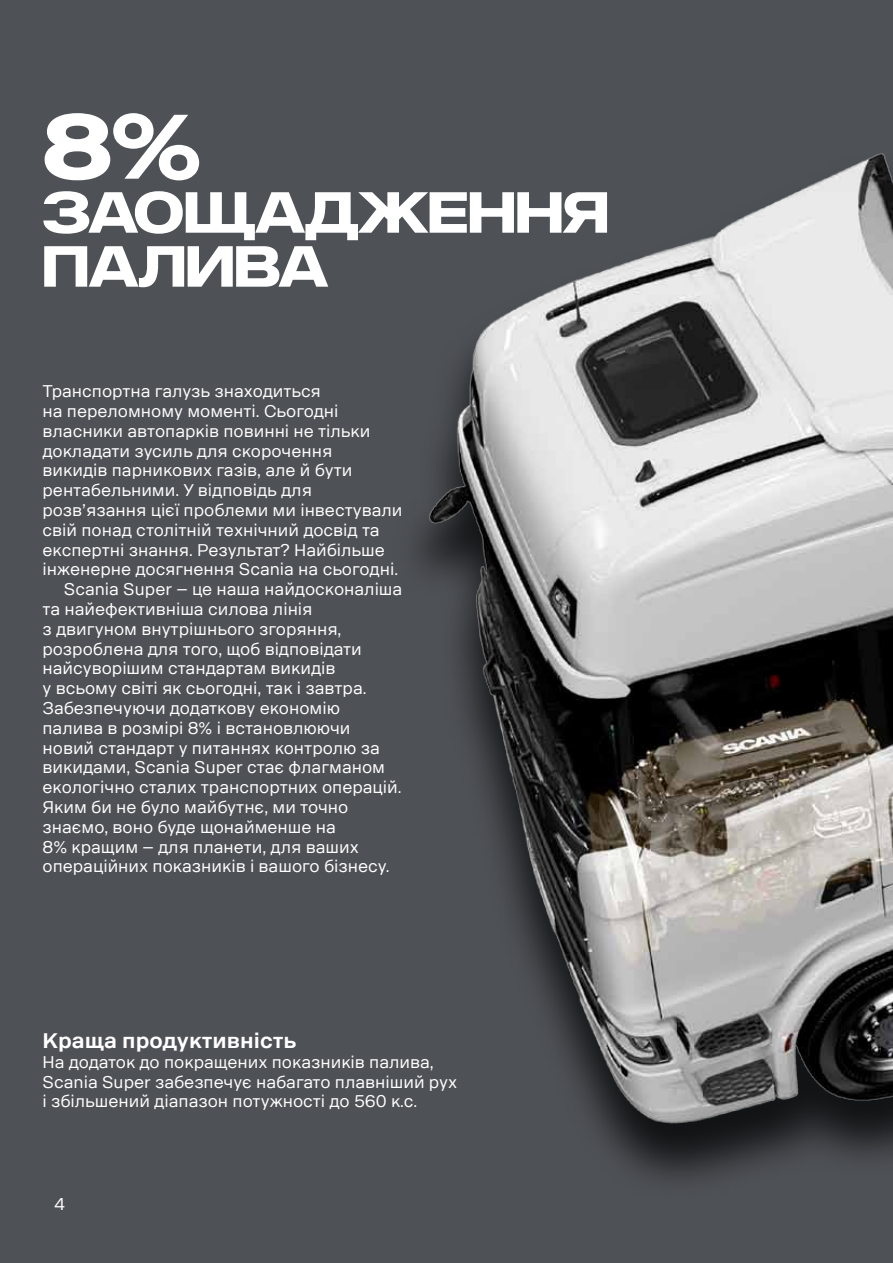
<style>
.page{position:relative;width:893px;height:1263px;background:#4e5156}
.page>*{position:absolute;margin:0;border:0;box-sizing:border-box;transform-origin:0 0}
.t1{font:700 90px "Scania Sans CY Offc Head";color:#fff}
.t2{font:700 57px/54px "Scania Sans CY Offc Head";color:#fff}
.t3{font:700 21px "Scania Sans CY";color:#fff}
.t4{font:16.5px/19.8px "Scania Sans CY";color:#fff}
</style>
<div class="page">
<img style="left:417px;top:153px;width:476px;height:1027px">
<h1 class="t1" style="left:43px;top:93px;width:159px">8%</h1>
<h2 class="t2" style="left:43px;top:185px;width:568px">заощадження палива</h2>
<p class="t4" style="left:43px;top:381px;width:280px">Транспортна галузь знаходиться</p>
<p class="t4" style="left:43px;top:401px;width:298px">на переломному моменті. Сьогодні</p>
<p class="t4" style="left:43px;top:421px;width:329px">власники автопарків повинні не тільки</p>
<p class="t4" style="left:43px;top:441px;width:291px">докладати зусиль для скорочення</p>
<p class="t4" style="left:43px;top:461px;width:311px">викидів парникових газів, але й бути</p>
<p class="t4" style="left:43px;top:480px;width:271px">рентабельними. У відповідь для</p>
<p class="t4" style="left:43px;top:500px;width:361px">розв’язання цієї проблеми ми інвестували</p>
<p class="t4" style="left:43px;top:520px;width:339px">свій понад столітній технічний досвід та</p>
<p class="t4" style="left:43px;top:540px;width:344px">експертні знання. Результат? Найбільше</p>
<p class="t4" style="left:43px;top:560px;width:357px">інженерне досягнення Scania на сьогодні.</p>
<p class="t4" style="left:64px;top:579px;width:340px">Scania Super – це наша найдосконаліша</p>
<p class="t4" style="left:43px;top:599px;width:272px">та найефективніша силова лінія</p>
<p class="t4" style="left:43px;top:619px;width:300px">з двигуном внутрішнього згоряння,</p>
<p class="t4" style="left:43px;top:639px;width:321px">розроблена для того, щоб відповідати</p>
<p class="t4" style="left:43px;top:659px;width:295px">найсуворішим стандартам викидів</p>
<p class="t4" style="left:43px;top:678px;width:326px">у всьому світі як сьогодні, так і завтра.</p>
<p class="t4" style="left:43px;top:698px;width:299px">Забезпечуючи додаткову економію</p>
<p class="t4" style="left:43px;top:718px;width:310px">палива в розмірі 8% і встановлюючи</p>
<p class="t4" style="left:43px;top:738px;width:339px">новий стандарт у питаннях контролю за</p>
<p class="t4" style="left:43px;top:758px;width:344px">викидами, Scania Super стає флагманом</p>
<p class="t4" style="left:43px;top:777px;width:361px">екологічно сталих транспортних операцій.</p>
<p class="t4" style="left:43px;top:797px;width:307px">Яким би не було майбутнє, ми точно</p>
<p class="t4" style="left:43px;top:817px;width:295px">знаємо, воно буде щонайменше на</p>
<p class="t4" style="left:43px;top:837px;width:318px">8% кращим – для планети, для ваших</p>
<p class="t4" style="left:43px;top:857px;width:349px">операційних показників і вашого бізнесу.</p>
<p class="t3" style="left:43px;top:1028px;width:255px">Краща продуктивність</p>
<p class="t4" style="left:43px;top:1052px;width:416px">На додаток до покращених показників палива,<br>Scania Super забезпечує набагато плавніший рух і збільшений діапазон потужності до 560 к.с.</p>
<p class="t4" style="left:54px;top:1194px;width:12px">4</p>
</div>
